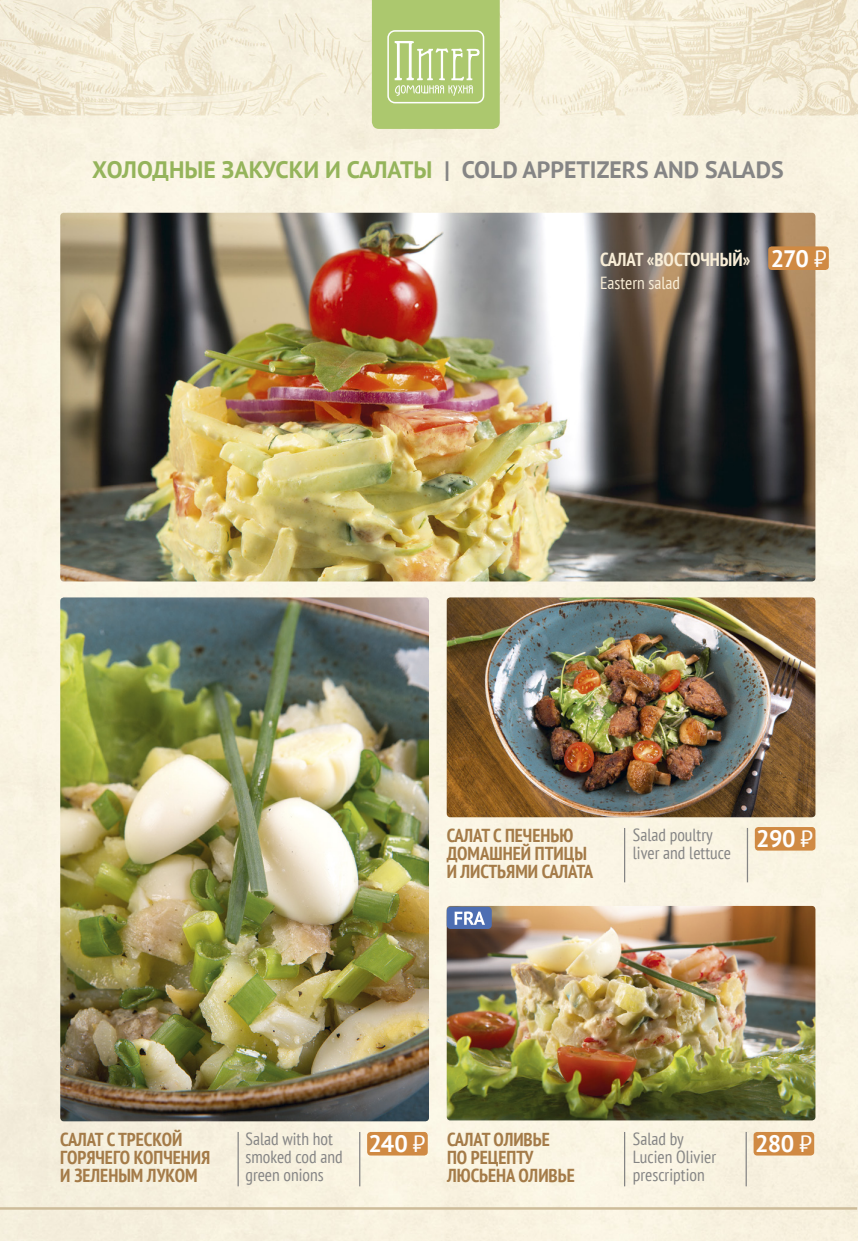
<style>
.page{position:relative;width:858px;height:1241px;background:#fff}
.page>*{position:absolute;margin:0;border:0;box-sizing:border-box;transform-origin:0 0}
.t1{font:700 23.75px "PT Sans";color:#858585}
.t2{font:700 23.75px "PT Sans";letter-spacing:-.035em;color:#fff}
.t3{font:700 condensed 18.75px/17.9px "PT Sans";color:#a47b48}
.t4{font:700 condensed 18.75px "PT Sans";color:#f9eed7}
.t5{font:condensed 17.5px/17.9px "PT Sans";color:#858585}
.t6{font:condensed 17.5px "PT Sans";color:#f9eed7}
.s1{color:#95b45b}
.s2{font-weight:400}
</style>
<div class="page">
<img style="left:0;top:0;width:857px;height:1240px">
<hr style="left:0;top:1206px;width:857px;height:3px;background:#cdbc9a">
<svg style="left:372px;top:0;width:127px;height:129px;background:#b3cd7b"></svg>
<hr style="left:624px;top:1131px;width:1px;height:55px;background:#858585">
<hr style="left:745px;top:1131px;width:1px;height:55px;background:#858585">
<img style="left:60px;top:213px;width:755px;height:368px">
<div style="left:753px;top:1131px;width:61px;height:24px;background:#d08a43;border-radius:4px"></div>
<div style="left:768px;top:246px;width:60px;height:24px;background:#d08a43;border-radius:4px"></div>
<hr style="left:237px;top:1131px;width:2px;height:55px;background:#858585">
<hr style="left:359px;top:1131px;width:1px;height:55px;background:#858585">
<hr style="left:746px;top:827px;width:2px;height:55px;background:#858585">
<hr style="left:624px;top:827px;width:1px;height:55px;background:#858585">
<img style="left:60px;top:597px;width:369px;height:524px">
<img style="left:446px;top:597px;width:369px;height:220px">
<div style="left:367px;top:1131px;width:60px;height:24px;background:#d08a43;border-radius:4px"></div>
<div style="left:754px;top:826px;width:61px;height:24px;background:#d08a43;border-radius:4px"></div>
<img style="left:446px;top:905px;width:369px;height:215px">
<div style="left:446px;top:906px;width:45px;height:22px;background:#4d6eb2;border-radius:4px"></div>
<svg style="left:454px;top:911px;width:31px;height:13px"></svg>
<p class="t1" style="left:92px;top:154px;width:693px"><span class="s1">ХОЛОДНЫЕ ЗАКУСКИ И САЛАТЫ</span> | COLD APPETIZERS AND SALADS</p>
<p class="t4" style="left:600px;top:247px;width:152px">САЛАТ «ВОСТОЧНЫЙ»</p>
<p class="t6" style="left:600px;top:271px;width:82px">Eastern salad</p>
<p class="t2" style="left:770px;top:242px;width:57px">270 <span class="s2">₷</span></p>
<p class="t3" style="left:446px;top:826px;width:148px">САЛАТ С ПЕЧЕНЬЮ<br>ДОМАШНЕЙ ПТИЦЫ<br>И ЛИСТЬЯМИ САЛАТА</p>
<p class="t5" style="left:632px;top:825px;width:100px">Salad poultry liver and lettuce</p>
<p class="t2" style="left:756px;top:822px;width:58px">290 <span class="s2">₷</span></p>
<p class="t3" style="left:60px;top:1129px;width:151px">САЛАТ С ТРЕСКОЙ<br>ГОРЯЧЕГО КОПЧЕНИЯ<br>И ЗЕЛЕНЫМ ЛУКОМ</p>
<p class="t5" style="left:245px;top:1129px;width:99px">Salad with hot smoked cod and green onions</p>
<p class="t2" style="left:368px;top:1127px;width:58px">240 <span class="s2">₷</span></p>
<p class="t3" style="left:447px;top:1129px;width:129px">САЛАТ ОЛИВЬЕ<br>ПО РЕЦЕПТУ<br>ЛЮСЬЕНА ОЛИВЬЕ</p>
<p class="t2" style="left:755px;top:1127px;width:58px">280 <span class="s2">₷</span></p>
<p class="t5" style="left:632px;top:1129px;width:85px">Salad by<br>Lucien Olivier prescription</p>
</div>
